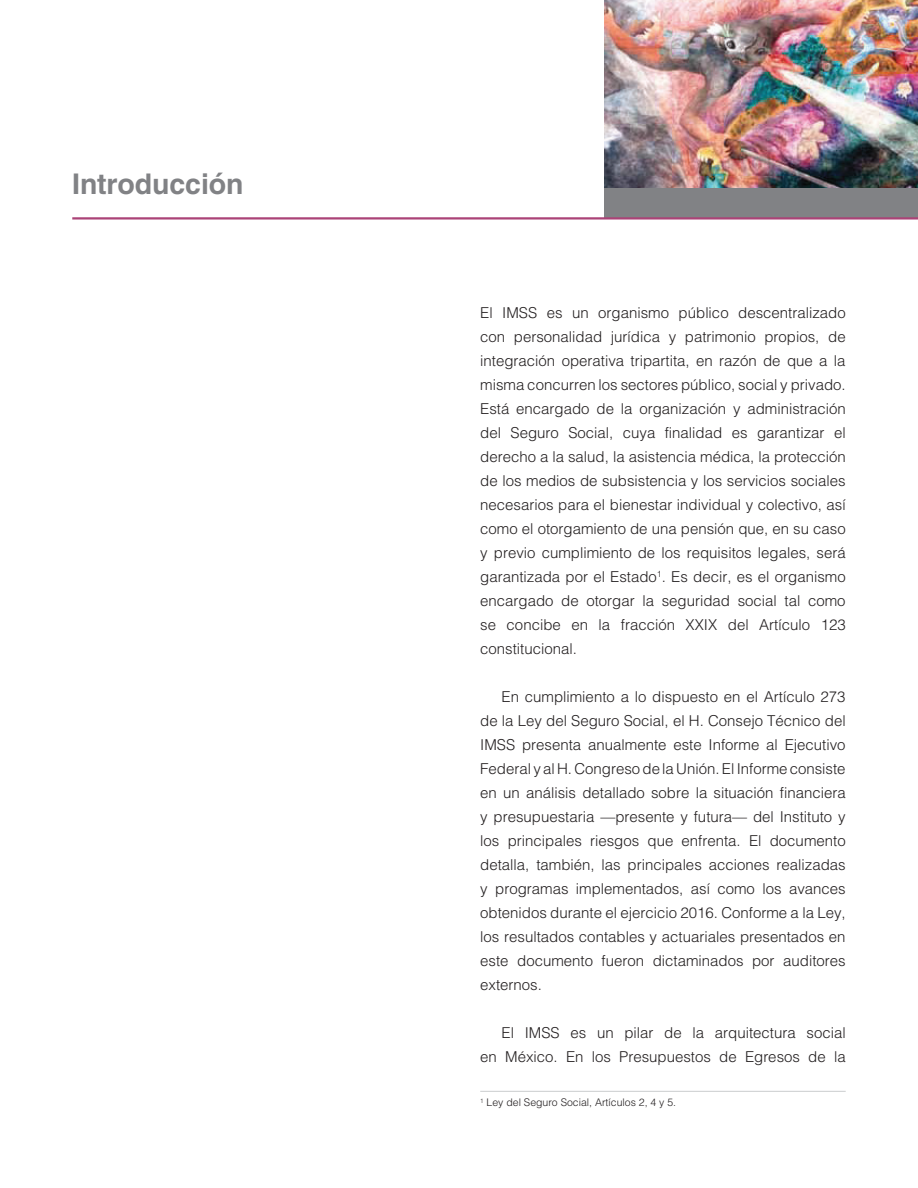
<style>
.page{position:relative;width:918px;height:1188px;background:#fff}
.page>*{position:absolute;margin:0;border:0;box-sizing:border-box;transform-origin:0 0}
.t1{font:700 28.5px "Helvetica LT Std";letter-spacing:-.005em;color:#818285}
.t2{font:300 15px/24px "Helvetica LT Std";color:#231f20;text-align:justify}
.t3{font:300 10.5px "Helvetica LT Std";color:#231f20}
</style>
<div class="page">
<img style="left:605px;top:0;width:313px;height:188px">
<div style="left:605px;top:188px;width:313px;height:30px;background:#818285"></div>
<hr style="left:72px;top:217px;width:846px;height:3px;background:#ab4377">
<hr style="left:480px;top:1091px;width:366px;height:1px;background:#d0d2d3">
<h1 class="t1" style="left:72px;top:173px;width:173px">Introducción</h1>
<p class="t2" style="left:480px;top:302px;width:367px">El IMSS es un organismo público descentralizado con personalidad jurídica y patrimonio propios, de integración operativa tripartita, en razón de que a la misma concurren los sectores público, social y privado.<br>Está encargado de la organización y administración del Seguro Social, cuya finalidad es garantizar el derecho a la salud, la asistencia médica, la protección de los medios de subsistencia y los servicios sociales necesarios para el bienestar individual y colectivo, así como el otorgamiento de una pensión que, en su caso y previo cumplimiento de los requisitos legales, será garantizada por el Estado<sup>1</sup>. Es decir, es el organismo encargado de otorgar la seguridad social tal como se concibe en la fracción XXIX del Artículo 123 constitucional.</p>
<p class="t2" style="left:480px;top:686px;width:367px;text-indent:21px">En cumplimiento a lo dispuesto en el Artículo 273 de la Ley del Seguro Social, el H. Consejo Técnico del IMSS presenta anualmente este Informe al Ejecutivo Federal y al H. Congreso de la Unión. El Informe consiste en un análisis detallado sobre la situación financiera y presupuestaria —presente y futura— del Instituto y los principales riesgos que enfrenta. El documento detalla, también, las principales acciones realizadas y programas implementados, así como los avances obtenidos durante el ejercicio 2016. Conforme a la Ley, los resultados contables y actuariales presentados en este documento fueron dictaminados por auditores externos.</p>
<p class="t2" style="left:480px;top:1022px;width:367px;text-align:right">El IMSS es un pilar de la arquitectura social<br>en México. En los Presupuestos de Egresos de la</p>
<p class="t3" style="left:480px;top:1099px;width:197px"><sup>1</sup> Ley del Seguro Social, Artículos 2, 4 y 5.</p>
</div>
